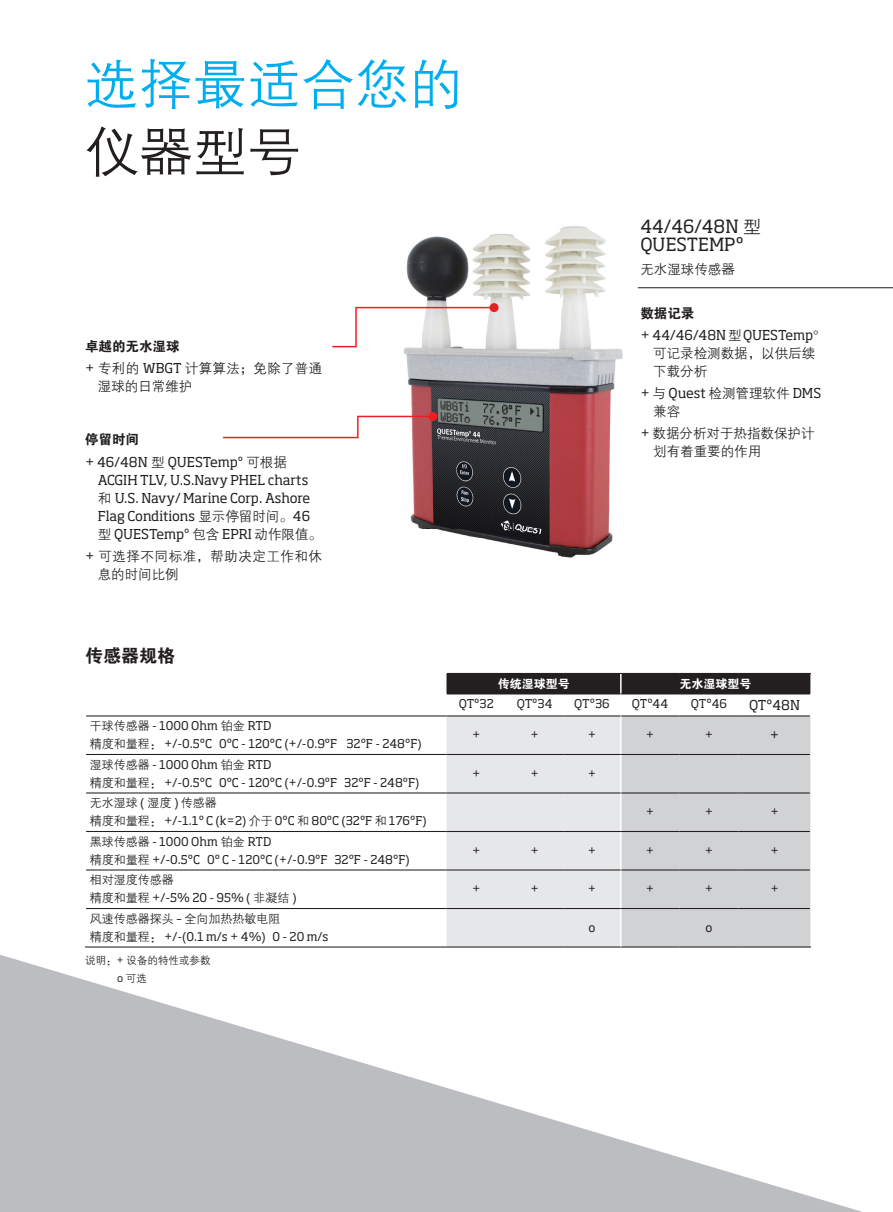
<style>
.page{position:relative;width:893px;height:1212px;background:#fff}
.page>*{position:absolute;margin:0;border:0;box-sizing:border-box;transform-origin:0 0}
.t1{font:54px "FZZDXJW GB1 0";color:#00aeef}
.t2{font:54px "FZZDXJW GB1 0";color:#231f20}
.t3{font:18px/18px "Soho Std";color:#231f20}
.t4{font:18px "FZDHTJW GB1 0";color:#231f20}
.t5{font:13.5px/18px "Soho Std";color:#231f20}
.t6{font:13.5px/18px "FZZDXJW GB1 0";color:#231f20}
.t7{font:13.5px/18px "FZZDXJW GB1 0";letter-spacing:.02em;color:#231f20}
.t8{font:13.5px/18px "FZZDXJW GB1 0";letter-spacing:.04em;color:#231f20}
.t9{font:13.5px "FZDHTJW GB1 0";color:#231f20}
.t10{font:12px/18px "Soho Std";color:#231f20}
.t11{font:12px "FZZDXJW GB1 0";color:#231f20}
.t12{font:12px "FZDHTJW GB1 0";color:#fff}
.t13{font:10.5px/18px "FZZDXJW GB1 0";color:#231f20}
.s1{font-family:"Soho Std"}
.s2{font-family:"FZZDXJW GB1 0"}
.s3{font-size:12px}
</style>
<div class="page">
<img style="left:365px;top:225px;width:293px;height:333px">
<svg style="left:332px;top:307px;width:162px;height:40px"></svg>
<div style="left:490px;top:303px;width:9px;height:9px;background:#ee1d23;border-radius:50%"></div>
<svg style="left:223px;top:416px;width:210px;height:22px"></svg>
<div style="left:428px;top:412px;width:9px;height:9px;background:#ee1d23;border-radius:50%"></div>
<svg style="left:0;top:955px;width:862px;height:257px"></svg>
<hr style="left:638px;top:287px;width:255px;height:1px;background:#231f20">
<div style="left:446px;top:716px;width:174px;height:230px;background:#e6e7e9"></div>
<div style="left:622px;top:716px;width:188px;height:230px;background:#d1d2d4"></div>
<hr style="left:739px;top:673px;width:72px;height:1px;background:#231f20">
<hr style="left:86px;top:715px;width:360px;height:1px;background:#231f20">
<hr style="left:621px;top:715px;width:58px;height:1px;background:#231f20">
<hr style="left:679px;top:715px;width:60px;height:1px;background:#231f20">
<hr style="left:739px;top:715px;width:71px;height:1px;background:#231f20">
<hr style="left:86px;top:754px;width:360px;height:1px;background:#231f20">
<hr style="left:621px;top:754px;width:58px;height:1px;background:#231f20">
<hr style="left:679px;top:754px;width:60px;height:1px;background:#231f20">
<hr style="left:739px;top:754px;width:71px;height:1px;background:#231f20">
<hr style="left:86px;top:792px;width:360px;height:1px;background:#231f20">
<hr style="left:621px;top:792px;width:58px;height:1px;background:#231f20">
<hr style="left:679px;top:792px;width:60px;height:1px;background:#231f20">
<hr style="left:739px;top:792px;width:71px;height:1px;background:#231f20">
<hr style="left:86px;top:831px;width:360px;height:1px;background:#231f20">
<hr style="left:621px;top:831px;width:58px;height:1px;background:#231f20">
<hr style="left:679px;top:831px;width:60px;height:1px;background:#231f20">
<hr style="left:739px;top:831px;width:71px;height:1px;background:#231f20">
<hr style="left:86px;top:869px;width:360px;height:1px;background:#231f20">
<hr style="left:621px;top:869px;width:58px;height:1px;background:#231f20">
<hr style="left:679px;top:869px;width:60px;height:1px;background:#231f20">
<hr style="left:739px;top:869px;width:71px;height:1px;background:#231f20">
<hr style="left:86px;top:908px;width:360px;height:1px;background:#231f20">
<hr style="left:621px;top:908px;width:58px;height:1px;background:#231f20">
<hr style="left:679px;top:908px;width:60px;height:1px;background:#231f20">
<hr style="left:739px;top:908px;width:71px;height:1px;background:#231f20">
<hr style="left:85px;top:946px;width:361px;height:1px;background:#231f20">
<hr style="left:621px;top:946px;width:58px;height:1px;background:#231f20">
<hr style="left:679px;top:946px;width:60px;height:1px;background:#231f20">
<hr style="left:739px;top:946px;width:72px;height:1px;background:#231f20">
<hr style="left:446px;top:715px;width:60px;height:1px;background:#231f20">
<hr style="left:506px;top:715px;width:57px;height:1px;background:#231f20">
<hr style="left:563px;top:715px;width:58px;height:1px;background:#231f20">
<hr style="left:446px;top:754px;width:60px;height:1px;background:#231f20">
<hr style="left:506px;top:754px;width:57px;height:1px;background:#231f20">
<hr style="left:563px;top:754px;width:58px;height:1px;background:#231f20">
<hr style="left:446px;top:792px;width:60px;height:1px;background:#231f20">
<hr style="left:506px;top:792px;width:57px;height:1px;background:#231f20">
<hr style="left:563px;top:792px;width:58px;height:1px;background:#231f20">
<hr style="left:446px;top:831px;width:60px;height:1px;background:#231f20">
<hr style="left:506px;top:831px;width:57px;height:1px;background:#231f20">
<hr style="left:563px;top:831px;width:58px;height:1px;background:#231f20">
<hr style="left:446px;top:869px;width:60px;height:1px;background:#231f20">
<hr style="left:506px;top:869px;width:57px;height:1px;background:#231f20">
<hr style="left:563px;top:869px;width:58px;height:1px;background:#231f20">
<hr style="left:446px;top:908px;width:60px;height:1px;background:#231f20">
<hr style="left:506px;top:908px;width:57px;height:1px;background:#231f20">
<hr style="left:563px;top:908px;width:58px;height:1px;background:#231f20">
<hr style="left:446px;top:946px;width:60px;height:1px;background:#231f20">
<hr style="left:506px;top:946px;width:57px;height:1px;background:#231f20">
<hr style="left:563px;top:946px;width:58px;height:1px;background:#231f20">
<div style="left:446px;top:673px;width:364px;height:21px;background:#231f20"></div>
<h1 class="t1" style="left:85px;top:56px;width:379px">选择最适合您的</h1>
<h1 class="t2" style="left:85px;top:123px;width:217px">仪器型号</h1>
<p class="t9" style="left:85px;top:339px;width:96px">卓越的无水湿球</p>
<p class="t7" style="left:98px;top:360px;width:226px;text-indent:-13px"><span class="s1">+</span> 专利的 <span class="s1">WBGT</span> 计算算法；免除了普通湿球的日常维护</p>
<p class="t9" style="left:85px;top:432px;width:55px">停留时间</p>
<p class="t5" style="left:98px;top:452px;width:226px;text-indent:-13px">+ 46/48N <span class="s2">型</span> QUESTemp<span class="s3">º</span> <span class="s2">可根据<br></span>ACGIH TLV, U.S.Navy PHEL charts<span class="s2">和</span> U.S. Navy/ Marine Corp. Ashore<br>Flag Conditions <span class="s2">显示停留时间。</span>46<span class="s2">型</span> QUESTemp<span class="s3">º</span> <span class="s2">包含</span> EPRI <span class="s2">动作限值。</span></p>
<p class="t8" style="left:98px;top:548px;width:226px;text-indent:-13px"><span class="s1">+</span> 可选择不同标准，帮助决定工作和休息的时间比例</p>
<h2 class="t4" style="left:85px;top:646px;width:91px">传感器规格</h2>
<h2 class="t3" style="left:640px;top:217px;width:122px">44/46/48N <span class="s2">型<br></span>QUESTEMPº</h2>
<p class="t6" style="left:640px;top:260px;width:96px">无水湿球传感器</p>
<p class="t9" style="left:640px;top:306px;width:55px">数据记录</p>
<p class="t5" style="left:640px;top:326px;width:188px">+ 44/46/48N<span class="s2">型</span>QUESTemp<span class="s2">°</span></p>
<p class="t6" style="left:653px;top:345px;width:163px">可记录检测数据，以供后续下载分析</p>
<p class="t5" style="left:640px;top:384px;width:182px">+ <span class="s2">与</span> Quest <span class="s2">检测管理软件</span> DMS</p>
<p class="t6" style="left:640px;top:401px;width:176px;line-height:22.2px;text-indent:13px">兼容<br><span class="s1">+</span> 数据分析对于热指数保护计</p>
<p class="t6" style="left:653px;top:443px;width:109px">划有着重要的作用</p>
<p class="t12" style="left:498px;top:677px;width:73px">传统湿球型号</p>
<p class="t12" style="left:680px;top:677px;width:73px">无水湿球型号</p>
<p class="t10" style="left:459px;top:695px;width:37px">QTº32</p>
<p class="t10" style="left:517px;top:695px;width:37px">QTº34</p>
<p class="t10" style="left:574px;top:695px;width:37px">QTº36</p>
<p class="t10" style="left:632px;top:695px;width:38px">QTº44</p>
<p class="t10" style="left:691px;top:695px;width:38px">QTº46</p>
<p class="t5" style="left:749px;top:695px;width:53px">QTº48N</p>
<p class="t10" style="left:90px;top:717px;width:333px"><span class="s2">干球传感器</span> - 1000 Ohm <span class="s2">铂金</span> RTD<br><span class="s2">精度和量程：</span> +/-0.5ºC 0ºC - 120ºC (+/-0.9ºF 32ºF - 248ºF)</p>
<p class="t10" style="left:472px;top:726px;width:10px">+</p>
<p class="t10" style="left:530px;top:726px;width:10px">+</p>
<p class="t10" style="left:588px;top:726px;width:10px">+</p>
<p class="t10" style="left:646px;top:726px;width:10px">+</p>
<p class="t10" style="left:705px;top:726px;width:10px">+</p>
<p class="t5" style="left:770px;top:726px;width:11px">+</p>
<p class="t10" style="left:90px;top:755px;width:331px"><span class="s2">湿球传感器</span> - 1000 Ohm <span class="s2">铂金</span> RTD<br><span class="s2">精度和量程：</span> +/-0.5ºC 0ºC - 120ºC (+/-0.9ºF 32ºF - 248ºF)</p>
<p class="t10" style="left:472px;top:764px;width:10px">+</p>
<p class="t10" style="left:530px;top:764px;width:10px">+</p>
<p class="t10" style="left:588px;top:764px;width:10px">+</p>
<p class="t11" style="left:90px;top:797px;width:129px">无水湿球 <span class="s1">(</span> 湿度 <span class="s1">)</span> 传感器</p>
<p class="t10" style="left:90px;top:812px;width:338px"><span class="s2">精度和量程：</span> +/-1.1º C (k=2) <span class="s2">介于</span> 0ºC <span class="s2">和</span> 80ºC (32ºF <span class="s2">和</span> 176ºF)</p>
<p class="t10" style="left:646px;top:803px;width:10px">+</p>
<p class="t10" style="left:705px;top:803px;width:10px">+</p>
<p class="t10" style="left:770px;top:803px;width:10px">+</p>
<p class="t10" style="left:90px;top:832px;width:321px"><span class="s2">黑球传感器</span> - 1000 Ohm <span class="s2">铂金</span> RTD<br><span class="s2">精度和量程</span> +/-0.5ºC 0º C - 120ºC (+/-0.9ºF 32ºF - 248ºF)</p>
<p class="t10" style="left:472px;top:841px;width:10px">+</p>
<p class="t10" style="left:530px;top:841px;width:10px">+</p>
<p class="t10" style="left:588px;top:841px;width:10px">+</p>
<p class="t10" style="left:646px;top:841px;width:10px">+</p>
<p class="t10" style="left:705px;top:841px;width:10px">+</p>
<p class="t10" style="left:770px;top:841px;width:10px">+</p>
<p class="t11" style="left:90px;top:874px;width:85px">相对湿度传感器</p>
<p class="t10" style="left:90px;top:889px;width:208px"><span class="s2">精度和量程</span> +/-5% 20 - 95% ( <span class="s2">非凝结</span> )</p>
<p class="t10" style="left:472px;top:880px;width:10px">+</p>
<p class="t10" style="left:530px;top:880px;width:10px">+</p>
<p class="t10" style="left:588px;top:880px;width:10px">+</p>
<p class="t10" style="left:646px;top:880px;width:10px">+</p>
<p class="t10" style="left:705px;top:880px;width:10px">+</p>
<p class="t10" style="left:770px;top:880px;width:10px">+</p>
<p class="t11" style="left:90px;top:912px;width:192px">风速传感器探头 <span class="s1">–</span> 全向加热热敏电阻</p>
<p class="t10" style="left:90px;top:927px;width:240px"><span class="s2">精度和量程：</span> +/-(0.1 m/s + 4%) 0 - 20 m/s</p>
<p class="t13" style="left:117px;top:952px;width:95px;text-indent:-32px">说明：<span class="s1">+</span> 设备的特性或参数<span class="s1">o</span> 可选</p>
<p class="t10" style="left:589px;top:918px;width:8px">o</p>
<p class="t10" style="left:705px;top:918px;width:8px">o</p>
</div>
